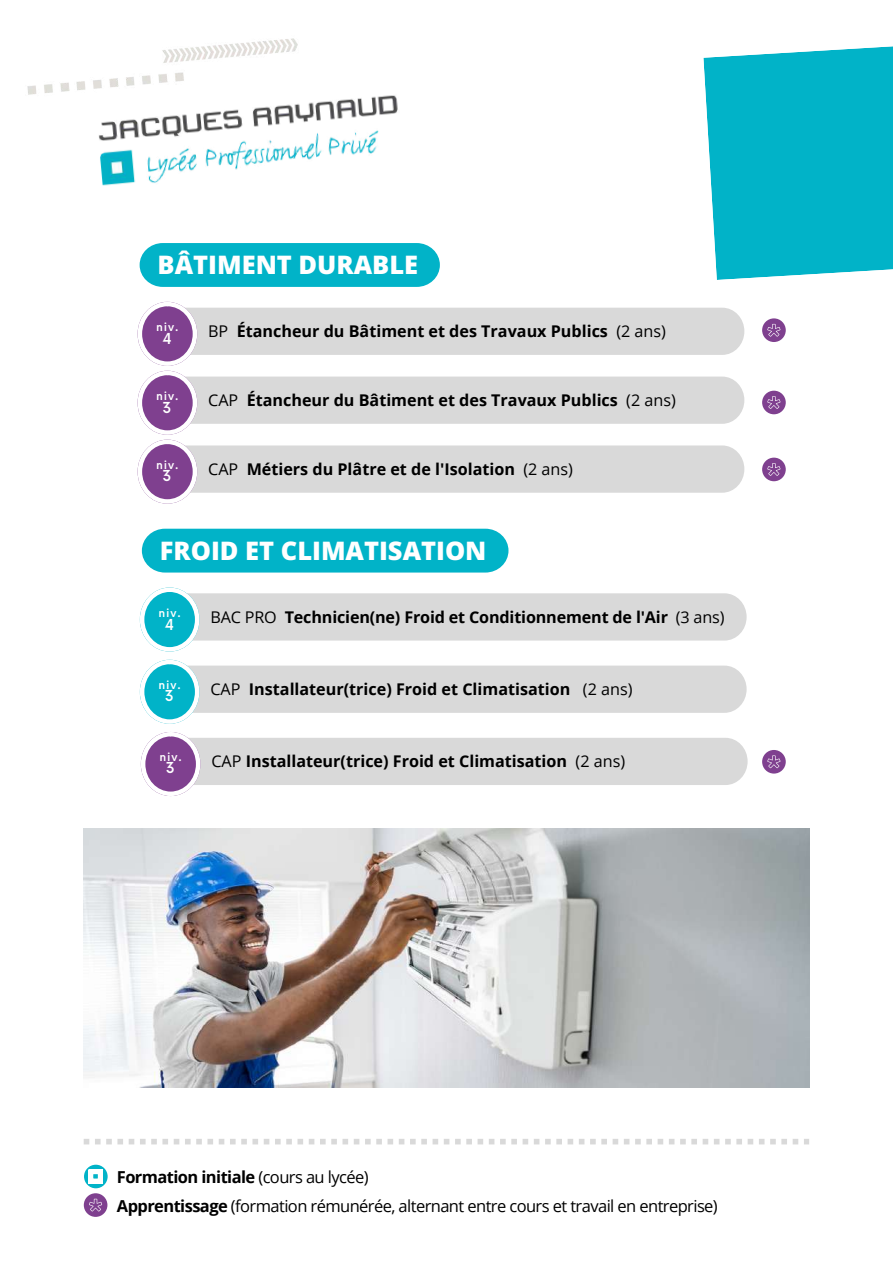
<style>
.page{position:relative;width:893px;height:1264px;background:#fff}
.page>*{position:absolute;margin:0;border:0;box-sizing:border-box;transform-origin:0 0}
.t1{font:800 25.5px "Open Sans";color:#fff}
.t2{font:16.5px/28.5px "Open Sans";letter-spacing:-.035em;color:#000}
.t3{font:700 16.2px "Open Sans";color:#000}
.t4{font:500 14.7px "Now";color:#fff}
.t5{font:500 11.7px "Now";letter-spacing:.075em;color:#fff}
.s1{font-weight:400}
.s2{font-weight:700}
</style>
<div class="page">
<svg style="left:703px;top:46px;width:189px;height:234px;background:#16b9cc"></svg>
<svg style="left:140px;top:243px;width:300px;height:44px;background:#09b5c9"></svg>
<div style="left:143px;top:308px;width:601px;height:47px;background:#d9d9d9;border-radius:23px"></div>
<div style="left:143px;top:445px;width:601px;height:47px;background:#d9d9d9;border-radius:23px"></div>
<div style="left:142px;top:528px;width:366px;height:44px;background:#01b3c8"></div>
<div style="left:145px;top:593px;width:601px;height:47px;background:#d9d9d9;border-radius:23px"></div>
<svg style="left:140px;top:587px;width:59px;height:64px"></svg>
<div style="left:145px;top:665px;width:601px;height:47px;background:#d9d9d9;border-radius:23px"></div>
<svg style="left:140px;top:659px;width:59px;height:65px"></svg>
<div style="left:146px;top:737px;width:601px;height:48px;background:#d9d9d9;border-radius:23px"></div>
<svg style="left:141px;top:732px;width:59px;height:64px"></svg>
<img style="left:27px;top:38px;width:271px;height:57px">
<img style="left:89px;top:90px;width:309px;height:96px">
<img style="left:84px;top:828px;width:725px;height:259px">
<div style="left:762px;top:750px;width:23px;height:23px;background:#7f408f;border-radius:50%"></div>
<svg style="left:767px;top:755px;width:13px;height:13px"></svg>
<div style="left:762px;top:390px;width:23px;height:24px;background:#7f408f;border-radius:50%"></div>
<svg style="left:767px;top:396px;width:13px;height:13px"></svg>
<div style="left:762px;top:318px;width:23px;height:24px;background:#7f408f;border-radius:50%"></div>
<svg style="left:767px;top:324px;width:13px;height:13px"></svg>
<div style="left:143px;top:376px;width:601px;height:48px;background:#d9d9d9;border-radius:23px"></div>
<svg style="left:138px;top:302px;width:59px;height:201px"></svg>
<div style="left:762px;top:457px;width:23px;height:24px;background:#7f408f;border-radius:50%"></div>
<svg style="left:767px;top:463px;width:13px;height:13px"></svg>
<svg style="left:84px;top:1139px;width:725px;height:5px"></svg>
<div style="left:84px;top:1193px;width:23px;height:23px;background:#7f408f;border-radius:50%"></div>
<svg style="left:89px;top:1198px;width:13px;height:13px"></svg>
<svg style="left:84px;top:1164px;width:24px;height:24px"></svg>
<svg style="left:89px;top:1169px;width:13px;height:14px"></svg>
<h1 class="t1" style="left:158px;top:247px;width:262px">BÂTIMENT DURABLE</h1>
<p class="t5" style="left:156px;top:320px;width:24px">niv.</p>
<p class="t4" style="left:162px;top:331px;width:11px">4</p>
<p class="t3" style="left:208px;top:320px;width:459px"><span class="s1">BP</span> Étancheur du Bâtiment et des Travaux Publics <span class="s1">(2 ans)</span></p>
<p class="t5" style="left:156px;top:389px;width:24px">niv.</p>
<p class="t4" style="left:163px;top:400px;width:11px">3</p>
<p class="t3" style="left:208px;top:389px;width:469px"><span class="s1">CAP</span> Étancheur du Bâtiment et des Travaux Publics <span class="s1">(2 ans)</span></p>
<p class="t5" style="left:156px;top:458px;width:24px">niv.</p>
<p class="t4" style="left:163px;top:468px;width:11px">3</p>
<p class="t3" style="left:208px;top:457px;width:366px"><span class="s1">CAP</span> Métiers du Plâtre et de l'Isolation <span class="s1">(2 ans)</span></p>
<h1 class="t1" style="left:160px;top:532px;width:328px">FROID ET CLIMATISATION</h1>
<p class="t5" style="left:158px;top:606px;width:24px">niv.</p>
<p class="t4" style="left:165px;top:616px;width:11px">4</p>
<p class="t3" style="left:210px;top:605px;width:515px"><span class="s1">BAC PRO</span> Technicien(ne) Froid et Conditionnement de l'Air <span class="s1">(3 ans)</span></p>
<p class="t5" style="left:158px;top:678px;width:24px">niv.</p>
<p class="t4" style="left:165px;top:688px;width:11px">3</p>
<p class="t3" style="left:210px;top:677px;width:423px"><span class="s1">CAP</span> Installateur(trice) Froid et Climatisation <span class="s1">(2 ans)</span></p>
<p class="t5" style="left:159px;top:750px;width:24px">niv.</p>
<p class="t4" style="left:166px;top:760px;width:11px">3</p>
<p class="t3" style="left:211px;top:750px;width:415px"><span class="s1">CAP</span> Installateur(trice) Froid et Climatisation <span class="s1">(2 ans)</span></p>
<p class="t2" style="left:117px;top:1162px;width:602px"><span class="s2">Formation initiale</span> (cours au lycée)<br><span class="s2">Apprentissage</span> (formation rémunérée, alternant entre cours et travail en entreprise)</p>
</div>
